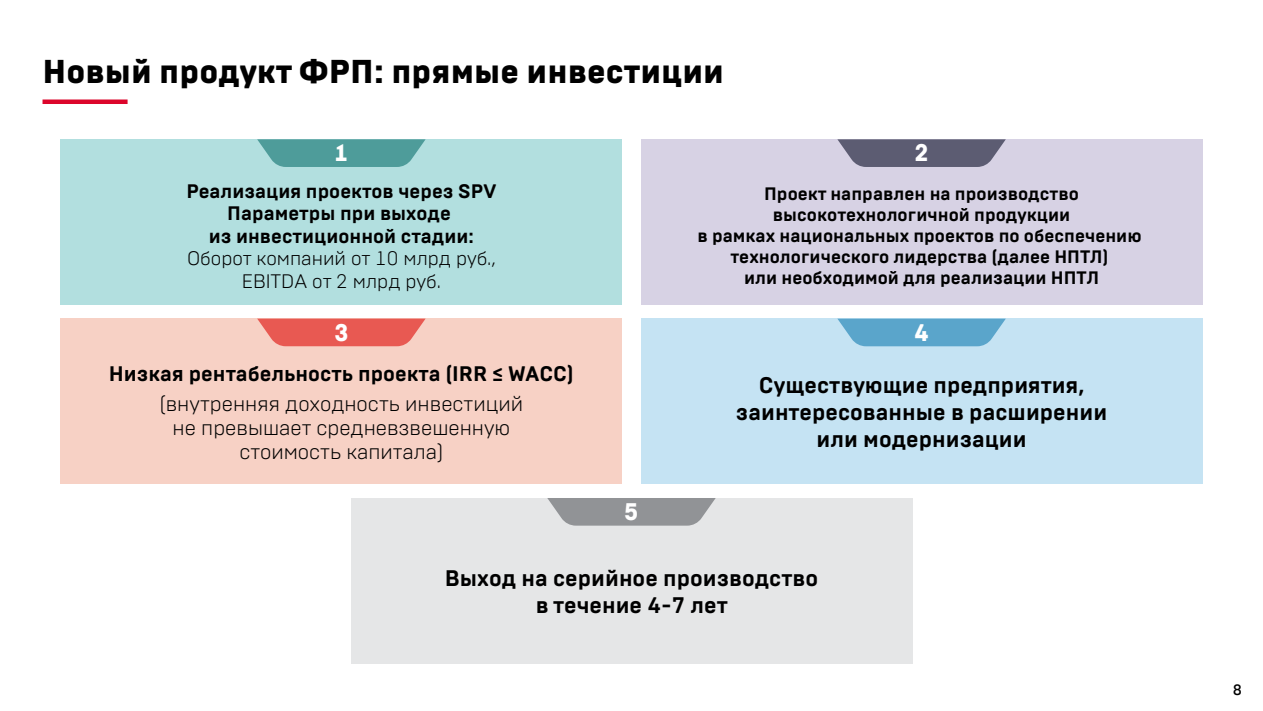
<style>
.page{position:relative;width:1263px;height:711px;background:#fff}
.page>*{position:absolute;margin:0;border:0;box-sizing:border-box;transform-origin:0 0}
.t1{font:900 33px "Brutal Type";color:#000}
.t2{font:900 24px "Brutal Type";color:#fff}
.t3{font:700 22.5px/27px "Brutal Type";color:#000;text-align:center}
.t4{font:300 21px/24px "Brutal Type";color:#000;text-align:center}
.t5{font:700 21px "Brutal Type";color:#000}
.t6{font:700 19.5px/22.5px "Brutal Type";color:#000;text-align:center}
.t7{font:300 19.5px/22.5px "Brutal Type";color:#000;text-align:center}
.t8{font:700 18px/21px "Brutal Type";color:#000;text-align:center}
.t9{font:500 15px "Brutal Type";color:#000}
</style>
<div class="page">
<div style="left:61px;top:139px;width:561px;height:165px;background:#b2dfdf"></div>
<div style="left:641px;top:139px;width:561px;height:165px;background:#d7d2e4"></div>
<svg style="left:257px;top:139px;width:169px;height:28px;background:#5ba5a3"></svg>
<svg style="left:837px;top:139px;width:169px;height:28px;background:#6c6b81"></svg>
<div style="left:61px;top:318px;width:561px;height:165px;background:#f7d1c5"></div>
<div style="left:641px;top:318px;width:561px;height:165px;background:#c5e3f3"></div>
<svg style="left:257px;top:318px;width:169px;height:28px;background:#ea6962"></svg>
<svg style="left:837px;top:318px;width:169px;height:28px;background:#69add0"></svg>
<div style="left:351px;top:497px;width:561px;height:165px;background:#e5e6e7"></div>
<svg style="left:547px;top:497px;width:169px;height:28px;background:#9ea0a3"></svg>
<div style="left:43px;top:99px;width:85px;height:5px;background:#dc052b"></div>
<h1 class="t1" style="left:43px;top:51px;width:683px">Новый продукт ФРП: прямые инвестиции</h1>
<h2 class="t2" style="left:334px;top:138px;width:17px">1</h2>
<h2 class="t2" style="left:914px;top:138px;width:17px">2</h2>
<p class="t6" style="left:186px;top:179px;width:311px">Реализация проектов через SPV<br>Параметры при выходе<br>из инвестиционной стадии:</p>
<p class="t7" style="left:187px;top:247px;width:310px">Оборот компаний от 10 млрд руб.,<br>EBITDA от 2 млрд руб.</p>
<p class="t8" style="left:697px;top:183px;width:446px">Проект направлен на производство высокотехнологичной продукции<br>в рамках национальных проектов по обеспечению технологического лидерства (далее НПТЛ)<br>или необходимой для реализации НПТЛ</p>
<h2 class="t2" style="left:334px;top:317px;width:17px">3</h2>
<h2 class="t2" style="left:914px;top:317px;width:17px">4</h2>
<p class="t5" style="left:109px;top:360px;width:466px">Низкая рентабельность проекта (IRR ≤ WACC)</p>
<p class="t4" style="left:159px;top:391px;width:365px">(внутренняя доходность инвестиций не превышает средневзвешенную стоимость капитала)</p>
<h2 class="t2" style="left:624px;top:496px;width:17px">5</h2>
<p class="t3" style="left:736px;top:371px;width:373px">Существующие предприятия, заинтересованные в расширении или модернизации</p>
<p class="t3" style="left:445px;top:564px;width:375px">Выход на серийное производство в течение 4-7 лет</p>
<p class="t9" style="left:1233px;top:679px;width:11px">8</p>
</div>
